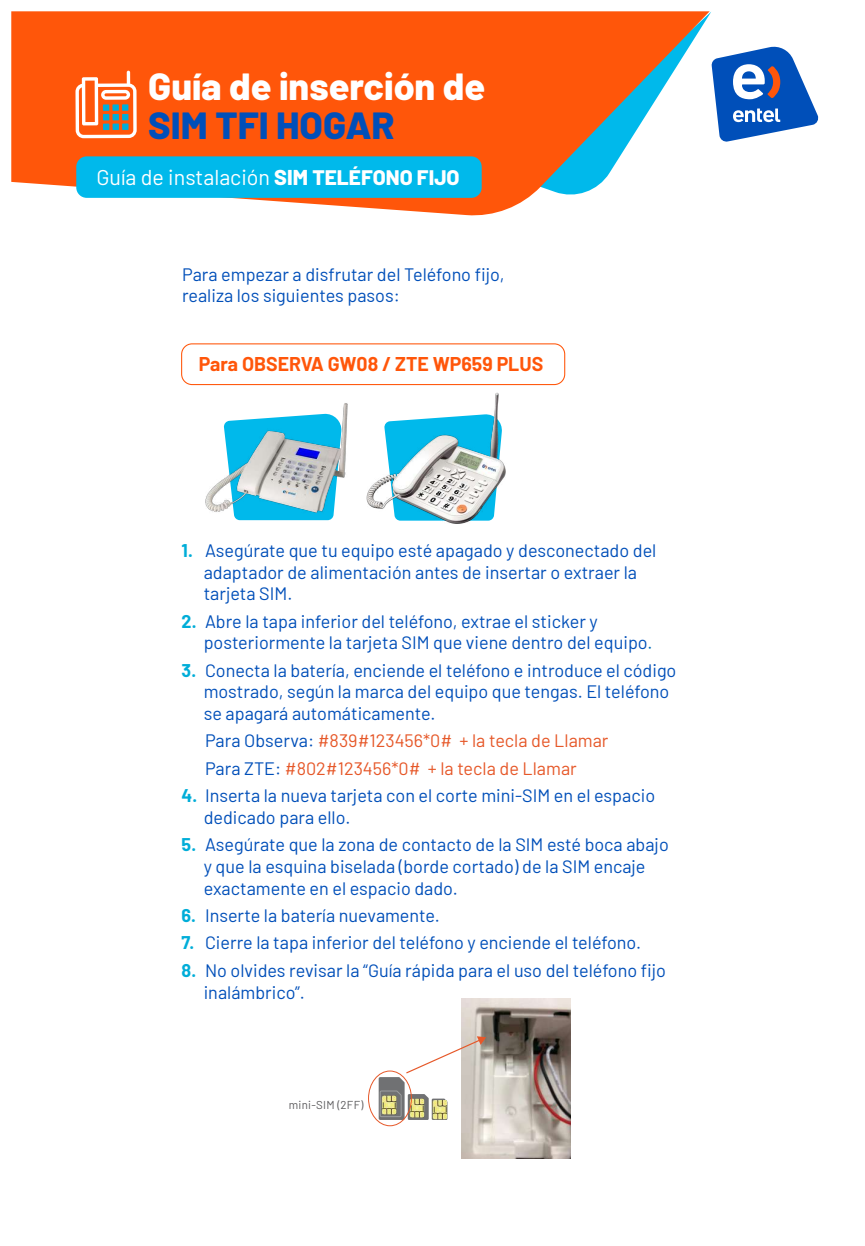
<style>
.page{position:relative;width:865px;height:1246px;background:#fff}
.page>*{position:absolute;margin:0;border:0;box-sizing:border-box;transform-origin:0 0}
.t1{font:800 37.7px "Barlow";color:#fff}
.t2{font:800 37.7px "Barlow";color:#004fb9}
.t3{font:21.4px "Barlow";color:#fff}
.t4{font:700 19.5px "Barlow";color:#ff560a}
.t5{font:18px/21.6px "Barlow";color:#004fb9}
.t6{font:18px/27.4px "Barlow";color:#e65829}
.t7{font:11.5px "Barlow";letter-spacing:.02em;color:#5b5a5c}
.s1{font-weight:800}
.s2{font-weight:800;font-size:21px}
.s3{font-weight:700;color:#00add8}
.s4{color:#006cb7}
.s5{color:#004fb9}
</style>
<div class="page">
<svg style="left:11px;top:11px;width:698px;height:205px;background:#fe6a28"></svg>
<svg style="left:526px;top:12px;width:293px;height:187px"></svg>
<div style="left:76px;top:156px;width:405px;height:42px;background:#00b9eb;border-radius:10px"></div>
<svg style="left:75px;top:71px;width:62px;height:67px"></svg>
<div style="left:112px;top:114px;width:7px;height:6px;background:#00add8"></div>
<div style="left:181px;top:343px;width:384px;height:42px;border:1px solid #ff560a;border-radius:10px"></div>
<img style="left:205px;top:403px;width:143px;height:118px">
<img style="left:366px;top:392px;width:140px;height:132px">
<img style="left:461px;top:998px;width:110px;height:160px">
<svg style="left:378px;top:1036px;width:108px;height:84px"></svg>
<img style="left:432px;top:1100px;width:15px;height:19px">
<div style="left:368px;top:1070px;width:44px;height:56px;border:1px solid #e65829;border-radius:50%"></div>
<h1 class="t1" style="left:148px;top:58px;width:338px">Guía de inserción de</h1>
<h1 class="t2" style="left:148px;top:97px;width:248px">SIM TFI HOGAR</h1>
<p class="t3" style="left:96px;top:161px;width:364px">Guía de instalación <span class="s1">SIM</span> <span class="s2">TELÉFONO FIJO</span></p>
<p class="t5" style="left:182px;top:263px;width:324px;line-height:20.5px">Para empezar a disfrutar del Teléfono fijo, realiza los siguientes pasos:</p>
<p class="t4" style="left:199px;top:349px;width:346px">Para OBSERVA GW08 / ZTE WP659 PLUS</p>
<p class="t5" style="left:204px;top:538px;width:454px;text-indent:-22px"><span class="s3">1.</span> Asegúrate que tu equipo esté apagado y desconectado del adaptador de alimentación antes de insertar o extraer la tarjeta SIM.</p>
<p class="t5" style="left:204px;top:609px;width:450px;text-indent:-22px"><span class="s3">2.</span> Abre la tapa inferior del teléfono, extrae el sticker y posteriormente la tarjeta SIM que viene dentro del equipo<span class="s4">.</span></p>
<p class="t5" style="left:204px;top:658px;width:474px;text-indent:-22px"><span class="s3">3.</span> Conecta la batería, enciende el teléfono e introduce el código mostrado, según la marca del equipo que tengas. El teléfono se apagará automáticamente.</p>
<p class="t6" style="left:205px;top:726px;width:405px"><span class="s5">Para Observa:</span> #839#123456*0# + la tecla de Llamar<br><span class="s5">Para ZTE:</span> #802#123456*0# + la tecla de Llamar</p>
<p class="t5" style="left:204px;top:783px;width:453px;text-indent:-22px"><span class="s3">4.</span> Inserta la nueva tarjeta con el corte mini-SIM en el espacio dedicado para ello.</p>
<p class="t5" style="left:204px;top:832px;width:466px;text-indent:-22px"><span class="s3">5.</span> Asegúrate que la zona de contacto de la SIM esté boca abajo y que la esquina biselada (borde cortado) de la SIM encaje exactamente en el espacio dado.</p>
<p class="t5" style="left:182px;top:903px;width:260px"><span class="s3">6.</span> Inserte la batería nuevamente.</p>
<p class="t5" style="left:182px;top:931px;width:461px"><span class="s3">7.</span> Cierre la tapa inferior del teléfono y enciende el teléfono.</p>
<p class="t5" style="left:204px;top:958px;width:464px;text-indent:-22px"><span class="s3">8.</span> No olvides revisar la “Guía rápida para el uso del teléfono fijo inalámbrico”.</p>
<p class="t7" style="left:289px;top:1096px;width:76px">mini-SIM (2FF)</p>
</div>
